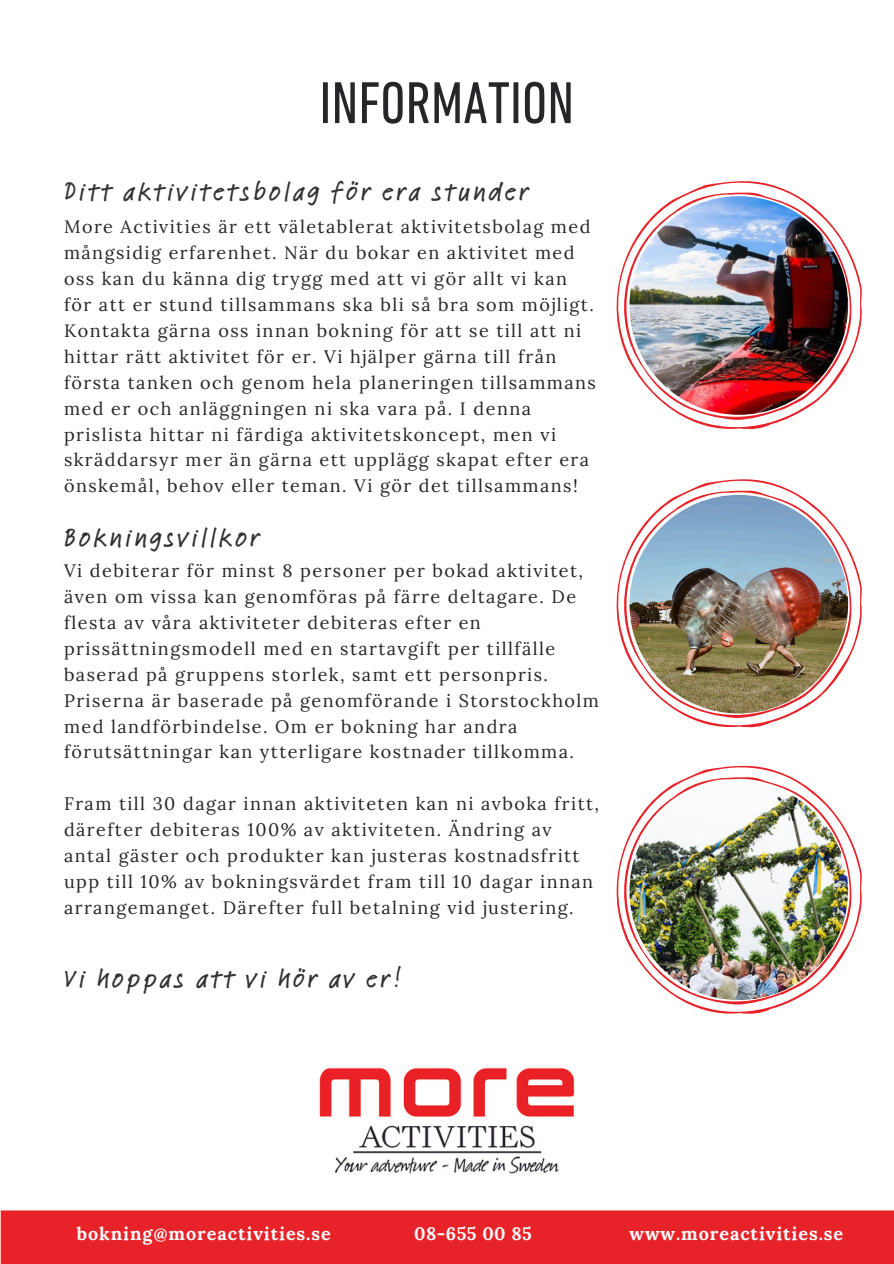
<style>
.page{position:relative;width:894px;height:1264px;background:#fff}
.page>*{position:absolute;margin:0;border:0;box-sizing:border-box;transform-origin:0 0}
.t1{font:condensed 60px "DIN Next LT Pro";color:#262527}
.t2{font:500 27px "Feltpen Com";letter-spacing:.1em;color:#323232}
.t3{font:18px/25.8px "Lora";letter-spacing:.08em;color:#262527}
.t4{font:700 18px "Lora";letter-spacing:.05em;color:#fdfdfc}
</style>
<div class="page">
<img style="left:319px;top:1067px;width:255px;height:107px">
<div style="left:1px;top:1210px;width:892px;height:53px;background:#e72228"></div>
<svg style="left:689px;top:181px;width:172px;height:248px"></svg>
<svg style="left:616px;top:192px;width:236px;height:233px"></svg>
<svg style="left:690px;top:479px;width:171px;height:249px"></svg>
<svg style="left:616px;top:490px;width:236px;height:233px"></svg>
<svg style="left:689px;top:765px;width:172px;height:249px"></svg>
<svg style="left:616px;top:777px;width:236px;height:232px"></svg>
<img style="left:629px;top:196px;width:218px;height:219px;border-radius:50%">
<img style="left:629px;top:495px;width:218px;height:218px;border-radius:50%">
<img style="left:629px;top:781px;width:218px;height:219px;border-radius:50%">
<h2 class="t1" style="left:319px;top:78px;width:256px">INFORMATION</h2>
<p class="t2" style="left:64px;top:173px;width:466px">Ditt aktivitetsbolag för era stunder</p>
<p class="t3" style="left:64px;top:214px;width:533px">More Activities är ett väletablerat aktivitetsbolag med mångsidig erfarenhet. När du bokar en aktivitet med oss kan du känna dig trygg med att vi gör allt vi kan för att er stund tillsammans ska bli så bra som möjligt.<br>Kontakta gärna oss innan bokning för att se till att ni hittar rätt aktivitet för er. Vi hjälper gärna till från första tanken och genom hela planeringen tillsammans med er och anläggningen ni ska vara på. I denna prislista hittar ni färdiga aktivitetskoncept, men vi skräddarsyr mer än gärna ett upplägg skapat efter era önskemål, behov eller teman. Vi gör det tillsammans!</p>
<h2 class="t2" style="left:64px;top:518px;width:197px">Bokningsvillkor</h2>
<p class="t3" style="left:64px;top:557px;width:536px">Vi debiterar för minst 8 personer per bokad aktivitet, även om vissa kan genomföras på färre deltagare. De flesta av våra aktiviteter debiteras efter en prissättningsmodell med en startavgift per tillfälle baserad på gruppens storlek, samt ett personpris.<br>Priserna är baserade på genomförande i Storstockholm med landförbindelse. Om er bokning har andra förutsättningar kan ytterligare kostnader tillkomma.</p>
<p class="t3" style="left:64px;top:790px;width:536px">Fram till 30 dagar innan aktiviteten kan ni avboka fritt, därefter debiteras 100% av aktiviteten. Ändring av antal gäster och produkter kan justeras kostnadsfritt upp till 10% av bokningsvärdet fram till 10 dagar innan arrangemanget. Därefter full betalning vid justering.</p>
<p class="t2" style="left:64px;top:960px;width:338px">Vi hoppas att vi hör av er!</p>
<p class="t4" style="left:77px;top:1221px;width:255px">bokning@moreactivities.se</p>
<h2 class="t4" style="left:414px;top:1221px;width:119px">08-655 00 85</h2>
<h1 class="t4" style="left:629px;top:1221px;width:215px">www.moreactivities.se</h1>
</div>
